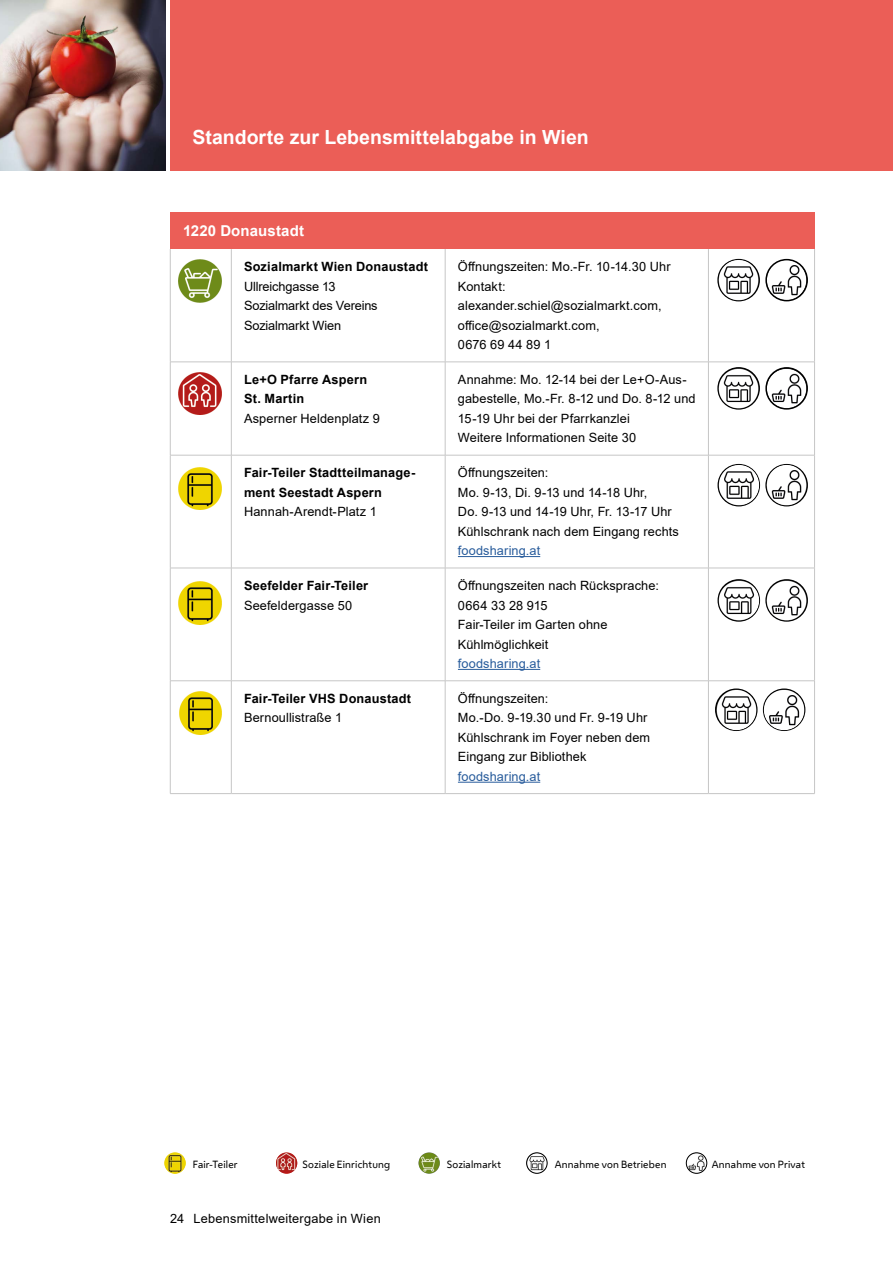
<style>
.page{position:relative;width:893px;height:1263px;background:#fff}
.page>*{position:absolute;margin:0;border:0;box-sizing:border-box;transform-origin:0 0}
.t1{font:700 19.5px "Arial";color:#fff}
.t2{font:700 15px "Arial";letter-spacing:.01em;color:#fff}
.t3{font:12.75px/19.5px "Arial";letter-spacing:.01em;color:#000}
.t4{font:700 12.75px/19.5px "Arial";letter-spacing:.015em;color:#000}
.t5{font:12.75px/19.5px "Arial";letter-spacing:-.01em;color:#000}
.t6{font:9.75px "Wiener Melange";letter-spacing:.02em;color:#000}
.s1{font-weight:700}
.s2{font-weight:400}
.s3{color:#275b9b}
</style>
<div class="page">
<img style="left:0;top:0;width:166px;height:170px">
<div style="left:170px;top:0;width:723px;height:170px;background:#eb5e57"></div>
<div style="left:170px;top:213px;width:644px;height:36px;background:#eb5e57"></div>
<hr style="left:170px;top:249px;width:1px;height:113px;background:#c6c6c6">
<hr style="left:231px;top:249px;width:1px;height:113px;background:#c6c6c6">
<hr style="left:445px;top:249px;width:1px;height:113px;background:#c6c6c6">
<hr style="left:708px;top:249px;width:1px;height:113px;background:#c6c6c6">
<hr style="left:814px;top:249px;width:1px;height:113px;background:#c6c6c6">
<hr style="left:170px;top:362px;width:61px;height:1px;background:#c6c6c6">
<hr style="left:170px;top:362px;width:1px;height:93px;background:#c6c6c6">
<hr style="left:231px;top:362px;width:214px;height:1px;background:#c6c6c6">
<hr style="left:231px;top:362px;width:1px;height:93px;background:#c6c6c6">
<hr style="left:445px;top:362px;width:263px;height:1px;background:#c6c6c6">
<hr style="left:445px;top:362px;width:1px;height:93px;background:#c6c6c6">
<hr style="left:708px;top:362px;width:107px;height:1px;background:#c6c6c6">
<hr style="left:708px;top:362px;width:1px;height:93px;background:#c6c6c6">
<hr style="left:814px;top:362px;width:1px;height:93px;background:#c6c6c6">
<hr style="left:170px;top:455px;width:61px;height:1px;background:#c6c6c6">
<hr style="left:170px;top:455px;width:1px;height:113px;background:#c6c6c6">
<hr style="left:231px;top:455px;width:214px;height:1px;background:#c6c6c6">
<hr style="left:231px;top:455px;width:1px;height:113px;background:#c6c6c6">
<hr style="left:445px;top:455px;width:263px;height:1px;background:#c6c6c6">
<hr style="left:445px;top:455px;width:1px;height:113px;background:#c6c6c6">
<hr style="left:708px;top:455px;width:107px;height:1px;background:#c6c6c6">
<hr style="left:708px;top:455px;width:1px;height:113px;background:#c6c6c6">
<hr style="left:814px;top:455px;width:1px;height:113px;background:#c6c6c6">
<hr style="left:170px;top:568px;width:61px;height:1px;background:#c6c6c6">
<hr style="left:170px;top:568px;width:1px;height:113px;background:#c6c6c6">
<hr style="left:231px;top:568px;width:214px;height:1px;background:#c6c6c6">
<hr style="left:231px;top:568px;width:1px;height:113px;background:#c6c6c6">
<hr style="left:445px;top:568px;width:263px;height:1px;background:#c6c6c6">
<hr style="left:445px;top:568px;width:1px;height:113px;background:#c6c6c6">
<hr style="left:708px;top:568px;width:107px;height:1px;background:#c6c6c6">
<hr style="left:708px;top:568px;width:1px;height:113px;background:#c6c6c6">
<hr style="left:814px;top:568px;width:1px;height:113px;background:#c6c6c6">
<hr style="left:170px;top:680px;width:61px;height:1px;background:#c6c6c6">
<hr style="left:170px;top:681px;width:1px;height:112px;background:#c6c6c6">
<hr style="left:231px;top:680px;width:214px;height:1px;background:#c6c6c6">
<hr style="left:231px;top:681px;width:1px;height:112px;background:#c6c6c6">
<hr style="left:445px;top:680px;width:263px;height:1px;background:#c6c6c6">
<hr style="left:445px;top:681px;width:1px;height:112px;background:#c6c6c6">
<hr style="left:708px;top:680px;width:107px;height:1px;background:#c6c6c6">
<hr style="left:708px;top:681px;width:1px;height:112px;background:#c6c6c6">
<hr style="left:814px;top:681px;width:1px;height:112px;background:#c6c6c6">
<hr style="left:170px;top:793px;width:61px;height:1px;background:#c6c6c6">
<hr style="left:231px;top:793px;width:214px;height:1px;background:#c6c6c6">
<hr style="left:445px;top:793px;width:263px;height:1px;background:#c6c6c6">
<hr style="left:708px;top:793px;width:107px;height:1px;background:#c6c6c6">
<hr style="left:458px;top:556px;width:82px;height:1px;background:#275b9b">
<hr style="left:458px;top:669px;width:82px;height:1px;background:#275b9b">
<hr style="left:458px;top:782px;width:82px;height:1px;background:#275b9b">
<div style="left:717px;top:464px;width:43px;height:42px;border:2px solid #000;border-radius:50%"></div>
<div style="left:765px;top:464px;width:43px;height:42px;border:2px solid #000;border-radius:50%"></div>
<div style="left:717px;top:579px;width:43px;height:43px;border:2px solid #000;border-radius:50%"></div>
<div style="left:765px;top:579px;width:43px;height:43px;border:2px solid #000;border-radius:50%"></div>
<img style="left:179px;top:260px;width:42px;height:42px">
<div style="left:717px;top:259px;width:43px;height:42px;border:2px solid #000;border-radius:50%"></div>
<img style="left:718px;top:260px;width:41px;height:41px;border-radius:21px">
<img style="left:766px;top:260px;width:41px;height:41px;border-radius:21px">
<div style="left:765px;top:259px;width:43px;height:42px;border:2px solid #000;border-radius:50%"></div>
<img style="left:179px;top:372px;width:42px;height:43px">
<div style="left:717px;top:367px;width:43px;height:43px;border:2px solid #000;border-radius:50%"></div>
<img style="left:718px;top:368px;width:41px;height:41px;border-radius:21px">
<img style="left:766px;top:368px;width:41px;height:41px;border-radius:21px">
<div style="left:765px;top:367px;width:43px;height:43px;border:2px solid #000;border-radius:50%"></div>
<img style="left:179px;top:467px;width:42px;height:43px">
<div style="left:715px;top:688px;width:42px;height:43px;border:2px solid #000;border-radius:50%"></div>
<div style="left:763px;top:688px;width:42px;height:43px;border:2px solid #000;border-radius:50%"></div>
<img style="left:164px;top:1152px;width:22px;height:22px;border-radius:11px">
<img style="left:276px;top:1152px;width:21px;height:22px;border-radius:11px">
<img style="left:419px;top:1152px;width:21px;height:22px;border-radius:11px">
<img style="left:527px;top:1153px;width:20px;height:20px;border-radius:10px">
<div style="left:526px;top:1152px;width:21px;height:22px;border:1px solid #000;border-radius:50%"></div>
<img style="left:686px;top:1153px;width:21px;height:20px;border-radius:10px">
<div style="left:686px;top:1152px;width:21px;height:22px;border:1px solid #000;border-radius:50%"></div>
<img style="left:718px;top:465px;width:41px;height:41px;border-radius:21px">
<img style="left:766px;top:465px;width:41px;height:41px;border-radius:21px">
<img style="left:179px;top:582px;width:42px;height:42px">
<img style="left:718px;top:580px;width:41px;height:41px;border-radius:21px">
<img style="left:766px;top:580px;width:41px;height:41px;border-radius:21px">
<img style="left:179px;top:692px;width:43px;height:42px">
<img style="left:716px;top:689px;width:41px;height:41px;border-radius:21px">
<img style="left:764px;top:689px;width:41px;height:41px;border-radius:21px">
<h1 class="t1" style="left:192px;top:123px;width:398px">Standorte zur Lebensmittelabgabe in Wien</h1>
<h3 class="t2" style="left:183px;top:220px;width:123px">1220 Donaustadt</h3>
<p class="t5" style="left:244px;top:257px;width:185px"><span class="s1">Sozialmarkt Wien Donaustadt<br></span>Ullreichgasse 13<br>Sozialmarkt des Vereins<br>Sozialmarkt Wien</p>
<p class="t3" style="left:458px;top:257px;width:214px">Öffnungszeiten: Mo.-Fr. 10-14.30 Uhr<br>Kontakt: alexander.schiel@sozialmarkt.com, office@sozialmarkt.com,<br>0676 69 44 89 1</p>
<p class="t4" style="left:244px;top:370px;width:137px">Le+O Pfarre Aspern<br>St. Martin<br><span class="s2">Asperner Heldenplatz 9</span></p>
<p class="t3" style="left:458px;top:370px;width:239px">Annahme: Mo. 12-14 bei der Le+O-Aus&shy;gabestelle, Mo.-Fr. 8-12 und Do. 8-12 und 15-19 Uhr bei der Pfarrkanzlei<br>Weitere Informationen Seite 30</p>
<p class="t4" style="left:244px;top:463px;width:173px">Fair-Teiler Stadtteilmanage&shy;ment Seestadt Aspern<br><span class="s2">Hannah-Arendt-Platz 1</span></p>
<p class="t3" style="left:458px;top:463px;width:223px">Öffnungszeiten:<br>Mo. 9-13, Di. 9-13 und 14-18 Uhr,<br>Do. 9-13 und 14-19 Uhr, Fr. 13-17 Uhr<br>Kühlschrank nach dem Eingang rechts <span class="s3">foodsharing.at</span></p>
<p class="t4" style="left:244px;top:576px;width:126px">Seefelder Fair-Teiler<br><span class="s2">Seefeldergasse 50</span></p>
<p class="t3" style="left:458px;top:576px;width:202px">Öffnungszeiten nach Rücksprache:<br>0664 33 28 915<br>Fair-Teiler im Garten ohne<br>Kühlmöglichkeit<br><span class="s3">foodsharing.at</span></p>
<p class="t4" style="left:244px;top:689px;width:169px">Fair-Teiler VHS Donaustadt<br><span class="s2">Bernoullistraße 1</span></p>
<p class="t3" style="left:458px;top:688px;width:194px">Öffnungszeiten:<br>Mo.-Do. 9-19.30 und Fr. 9-19 Uhr<br>Kühlschrank im Foyer neben dem<br>Eingang zur Bibliothek <span class="s3">foodsharing.at</span></p>
<p class="t6" style="left:193px;top:1159px;width:46px">Fair-Teiler</p>
<p class="t6" style="left:303px;top:1159px;width:89px">Soziale Einrichtung</p>
<p class="t6" style="left:447px;top:1159px;width:56px">Sozialmarkt</p>
<p class="t6" style="left:555px;top:1159px;width:113px">Annahme von Betrieben</p>
<p class="t6" style="left:712px;top:1159px;width:95px">Annahme von Privat</p>
<p class="t3" style="left:170px;top:1208px;width:212px">24 Lebensmittelweitergabe in Wien</p>
</div>
